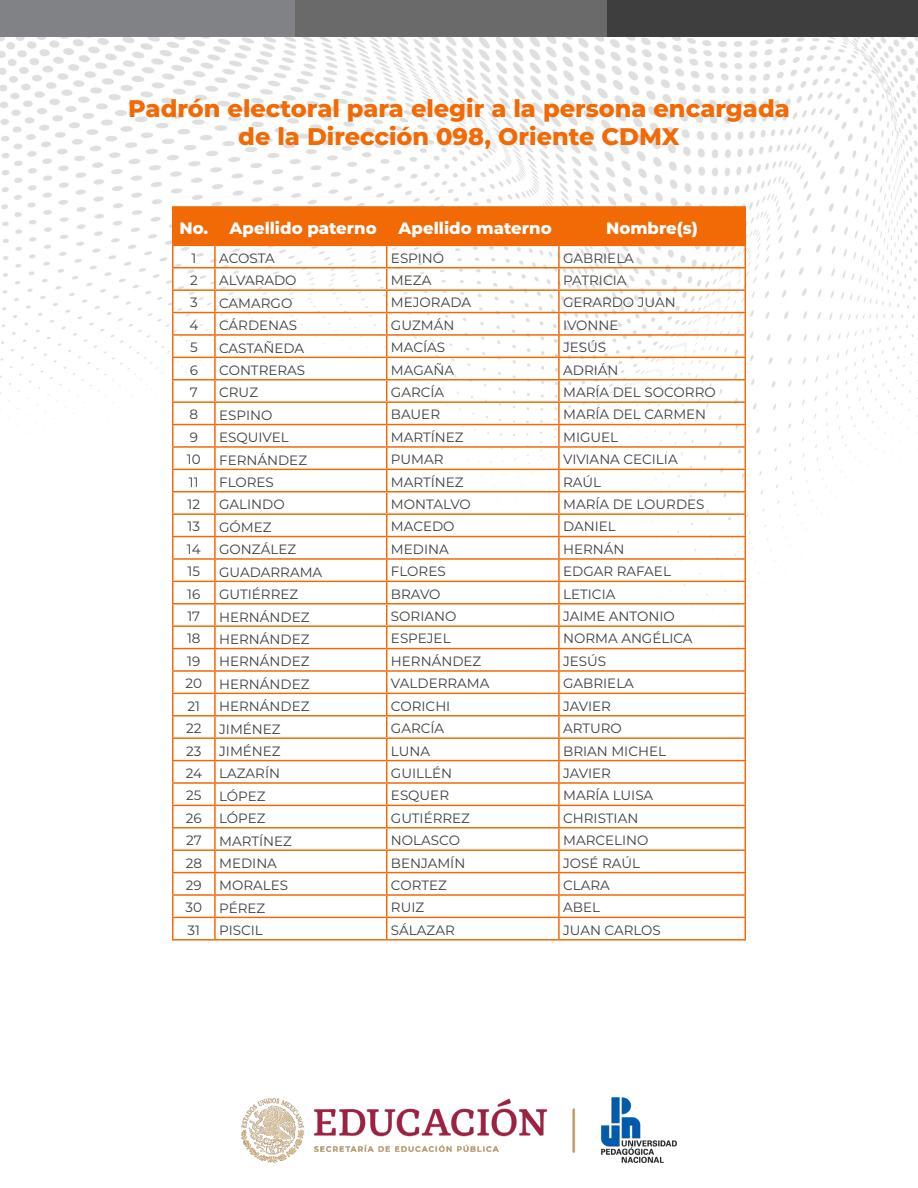
<style>
.page{position:relative;width:918px;height:1188px;background:#fff}
.page>*{position:absolute;margin:0;border:0;box-sizing:border-box;transform-origin:0 0}
.t1{font:800 24px/28.8px "Montserrat";color:#f26a06;text-align:center}
.t2{font:800 16.5px "Montserrat";color:#fff}
.t3{font:13.5px "Montserrat";color:#3e3e3f}
</style>
<div class="page">
<img style="left:0;top:37px;width:918px;height:1126px">
<div style="left:607px;top:0;width:311px;height:37px;background:#3e3e3f"></div>
<div style="left:0;top:0;width:295px;height:37px;background:#808285"></div>
<div style="left:295px;top:0;width:312px;height:37px;background:#6a6a6a"></div>
<img style="left:242px;top:1097px;width:434px;height:65px">
<hr style="left:172px;top:206px;width:43px;height:2px;background:#f26a06">
<hr style="left:215px;top:206px;width:172px;height:2px;background:#f26a06">
<hr style="left:387px;top:206px;width:172px;height:2px;background:#f26a06">
<hr style="left:559px;top:206px;width:187px;height:2px;background:#f26a06">
<svg style="left:172px;top:207px;width:574px;height:732px"></svg>
<hr style="left:172px;top:939px;width:43px;height:2px;background:#f26a06">
<hr style="left:215px;top:939px;width:172px;height:2px;background:#f26a06">
<hr style="left:387px;top:939px;width:172px;height:2px;background:#f26a06">
<hr style="left:559px;top:939px;width:187px;height:2px;background:#f26a06">
<p class="t1" style="left:128px;top:92px;width:663px">Padrón electoral para elegir a la persona encargada de la Dirección 098, Oriente CDMX</p>
<p class="t2" style="left:179px;top:216px;width:30px">No.</p>
<p class="t2" style="left:230px;top:216px;width:149px">Apellido paterno</p>
<p class="t2" style="left:399px;top:216px;width:155px">Apellido materno</p>
<p class="t2" style="left:606px;top:216px;width:93px">Nombre(s)</p>
<p class="t3" style="left:191px;top:249px;width:6px">1</p>
<p class="t3" style="left:219px;top:249px;width:57px">ACOSTA</p>
<p class="t3" style="left:391px;top:249px;width:55px">ESPINO</p>
<p class="t3" style="left:563px;top:249px;width:72px">GABRIELA</p>
<p class="t3" style="left:190px;top:271px;width:9px">2</p>
<p class="t3" style="left:219px;top:271px;width:79px">ALVARADO</p>
<p class="t3" style="left:391px;top:271px;width:42px">MEZA</p>
<p class="t3" style="left:563px;top:271px;width:65px">PATRICIA</p>
<p class="t3" style="left:190px;top:293px;width:9px">3</p>
<p class="t3" style="left:219px;top:294px;width:75px">CAMARGO</p>
<p class="t3" style="left:391px;top:293px;width:82px">MEJORADA</p>
<p class="t3" style="left:563px;top:293px;width:114px">GERARDO JUAN</p>
<p class="t3" style="left:189px;top:316px;width:10px">4</p>
<p class="t3" style="left:219px;top:316px;width:80px">CÁRDENAS</p>
<p class="t3" style="left:391px;top:316px;width:65px">GUZMÁN</p>
<p class="t3" style="left:563px;top:316px;width:57px">IVONNE</p>
<p class="t3" style="left:190px;top:338px;width:9px">5</p>
<p class="t3" style="left:219px;top:339px;width:86px">CASTAÑEDA</p>
<p class="t3" style="left:391px;top:338px;width:56px">MACÍAS</p>
<p class="t3" style="left:563px;top:338px;width:45px">JESÚS</p>
<p class="t3" style="left:190px;top:361px;width:10px">6</p>
<p class="t3" style="left:219px;top:361px;width:88px">CONTRERAS</p>
<p class="t3" style="left:391px;top:361px;width:65px">MAGAÑA</p>
<p class="t3" style="left:563px;top:361px;width:57px">ADRIÁN</p>
<p class="t3" style="left:190px;top:383px;width:9px">7</p>
<p class="t3" style="left:219px;top:383px;width:40px">CRUZ</p>
<p class="t3" style="left:391px;top:383px;width:55px">GARCÍA</p>
<p class="t3" style="left:563px;top:383px;width:154px">MARÍA DEL SOCORRO</p>
<p class="t3" style="left:190px;top:405px;width:10px">8</p>
<p class="t3" style="left:219px;top:406px;width:55px">ESPINO</p>
<p class="t3" style="left:391px;top:405px;width:51px">BAUER</p>
<p class="t3" style="left:563px;top:405px;width:145px">MARÍA DEL CARMEN</p>
<p class="t3" style="left:190px;top:428px;width:10px">9</p>
<p class="t3" style="left:219px;top:428px;width:71px">ESQUIVEL</p>
<p class="t3" style="left:391px;top:428px;width:74px">MARTÍNEZ</p>
<p class="t3" style="left:563px;top:428px;width:57px">MIGUEL</p>
<p class="t3" style="left:187px;top:450px;width:15px">10</p>
<p class="t3" style="left:219px;top:451px;width:89px">FERNÁNDEZ</p>
<p class="t3" style="left:391px;top:450px;width:54px">PUMAR</p>
<p class="t3" style="left:563px;top:450px;width:116px">VIVIANA CECILIA</p>
<p class="t3" style="left:189px;top:473px;width:11px">11</p>
<p class="t3" style="left:219px;top:473px;width:56px">FLORES</p>
<p class="t3" style="left:391px;top:473px;width:74px">MARTÍNEZ</p>
<p class="t3" style="left:563px;top:473px;width:39px">RAÚL</p>
<p class="t3" style="left:188px;top:495px;width:14px">12</p>
<p class="t3" style="left:219px;top:495px;width:67px">GALINDO</p>
<p class="t3" style="left:391px;top:495px;width:81px">MONTALVO</p>
<p class="t3" style="left:563px;top:495px;width:143px">MARÍA DE LOURDES</p>
<p class="t3" style="left:188px;top:517px;width:14px">13</p>
<p class="t3" style="left:219px;top:518px;width:54px">GÓMEZ</p>
<p class="t3" style="left:391px;top:517px;width:65px">MACEDO</p>
<p class="t3" style="left:563px;top:517px;width:54px">DANIEL</p>
<p class="t3" style="left:187px;top:540px;width:15px">14</p>
<p class="t3" style="left:219px;top:540px;width:78px">GONZÁLEZ</p>
<p class="t3" style="left:391px;top:540px;width:59px">MEDINA</p>
<p class="t3" style="left:563px;top:540px;width:63px">HERNÁN</p>
<p class="t3" style="left:188px;top:562px;width:14px">15</p>
<p class="t3" style="left:219px;top:563px;width:105px">GUADARRAMA</p>
<p class="t3" style="left:391px;top:562px;width:56px">FLORES</p>
<p class="t3" style="left:563px;top:562px;width:109px">EDGAR RAFAEL</p>
<p class="t3" style="left:187px;top:585px;width:15px">16</p>
<p class="t3" style="left:219px;top:585px;width:81px">GUTIÉRREZ</p>
<p class="t3" style="left:391px;top:585px;width:51px">BRAVO</p>
<p class="t3" style="left:563px;top:585px;width:54px">LETICIA</p>
<p class="t3" style="left:187px;top:607px;width:14px">17</p>
<p class="t3" style="left:219px;top:607px;width:92px">HERNÁNDEZ</p>
<p class="t3" style="left:391px;top:607px;width:67px">SORIANO</p>
<p class="t3" style="left:563px;top:607px;width:113px">JAIME ANTONIO</p>
<p class="t3" style="left:187px;top:629px;width:15px">18</p>
<p class="t3" style="left:219px;top:630px;width:92px">HERNÁNDEZ</p>
<p class="t3" style="left:391px;top:629px;width:61px">ESPEJEL</p>
<p class="t3" style="left:563px;top:629px;width:131px">NORMA ANGÉLICA</p>
<p class="t3" style="left:187px;top:652px;width:15px">19</p>
<p class="t3" style="left:219px;top:652px;width:92px">HERNÁNDEZ</p>
<p class="t3" style="left:391px;top:652px;width:92px">HERNÁNDEZ</p>
<p class="t3" style="left:563px;top:652px;width:45px">JESÚS</p>
<p class="t3" style="left:186px;top:674px;width:18px">20</p>
<p class="t3" style="left:219px;top:675px;width:92px">HERNÁNDEZ</p>
<p class="t3" style="left:391px;top:674px;width:100px">VALDERRAMA</p>
<p class="t3" style="left:563px;top:674px;width:72px">GABRIELA</p>
<p class="t3" style="left:188px;top:697px;width:14px">21</p>
<p class="t3" style="left:219px;top:697px;width:92px">HERNÁNDEZ</p>
<p class="t3" style="left:391px;top:697px;width:61px">CORICHI</p>
<p class="t3" style="left:563px;top:697px;width:49px">JAVIER</p>
<p class="t3" style="left:186px;top:719px;width:17px">22</p>
<p class="t3" style="left:219px;top:719px;width:63px">JIMÉNEZ</p>
<p class="t3" style="left:391px;top:719px;width:55px">GARCÍA</p>
<p class="t3" style="left:563px;top:719px;width:60px">ARTURO</p>
<p class="t3" style="left:186px;top:741px;width:17px">23</p>
<p class="t3" style="left:219px;top:742px;width:63px">JIMÉNEZ</p>
<p class="t3" style="left:391px;top:741px;width:41px">LUNA</p>
<p class="t3" style="left:563px;top:741px;width:104px">BRIAN MICHEL</p>
<p class="t3" style="left:186px;top:764px;width:18px">24</p>
<p class="t3" style="left:219px;top:764px;width:62px">LAZARÍN</p>
<p class="t3" style="left:391px;top:764px;width:63px">GUILLÉN</p>
<p class="t3" style="left:563px;top:764px;width:49px">JAVIER</p>
<p class="t3" style="left:186px;top:786px;width:17px">25</p>
<p class="t3" style="left:219px;top:787px;width:48px">LÓPEZ</p>
<p class="t3" style="left:391px;top:786px;width:60px">ESQUER</p>
<p class="t3" style="left:563px;top:786px;width:92px">MARÍA LUISA</p>
<p class="t3" style="left:186px;top:809px;width:17px">26</p>
<p class="t3" style="left:219px;top:809px;width:48px">LÓPEZ</p>
<p class="t3" style="left:391px;top:809px;width:81px">GUTIÉRREZ</p>
<p class="t3" style="left:563px;top:809px;width:77px">CHRISTIAN</p>
<p class="t3" style="left:186px;top:831px;width:17px">27</p>
<p class="t3" style="left:219px;top:831px;width:74px">MARTÍNEZ</p>
<p class="t3" style="left:391px;top:831px;width:71px">NOLASCO</p>
<p class="t3" style="left:563px;top:831px;width:87px">MARCELINO</p>
<p class="t3" style="left:186px;top:853px;width:18px">28</p>
<p class="t3" style="left:219px;top:854px;width:59px">MEDINA</p>
<p class="t3" style="left:391px;top:853px;width:76px">BENJAMÍN</p>
<p class="t3" style="left:563px;top:853px;width:78px">JOSÉ RAÚL</p>
<p class="t3" style="left:186px;top:876px;width:17px">29</p>
<p class="t3" style="left:219px;top:876px;width:70px">MORALES</p>
<p class="t3" style="left:391px;top:876px;width:58px">CORTEZ</p>
<p class="t3" style="left:563px;top:876px;width:48px">CLARA</p>
<p class="t3" style="left:186px;top:898px;width:18px">30</p>
<p class="t3" style="left:219px;top:899px;width:48px">PÉREZ</p>
<p class="t3" style="left:391px;top:898px;width:35px">RUIZ</p>
<p class="t3" style="left:563px;top:898px;width:38px">ABEL</p>
<p class="t3" style="left:188px;top:921px;width:14px">31</p>
<p class="t3" style="left:219px;top:921px;width:45px">PISCIL</p>
<p class="t3" style="left:391px;top:921px;width:65px">SÁLAZAR</p>
<p class="t3" style="left:563px;top:921px;width:99px">JUAN CARLOS</p>
</div>
